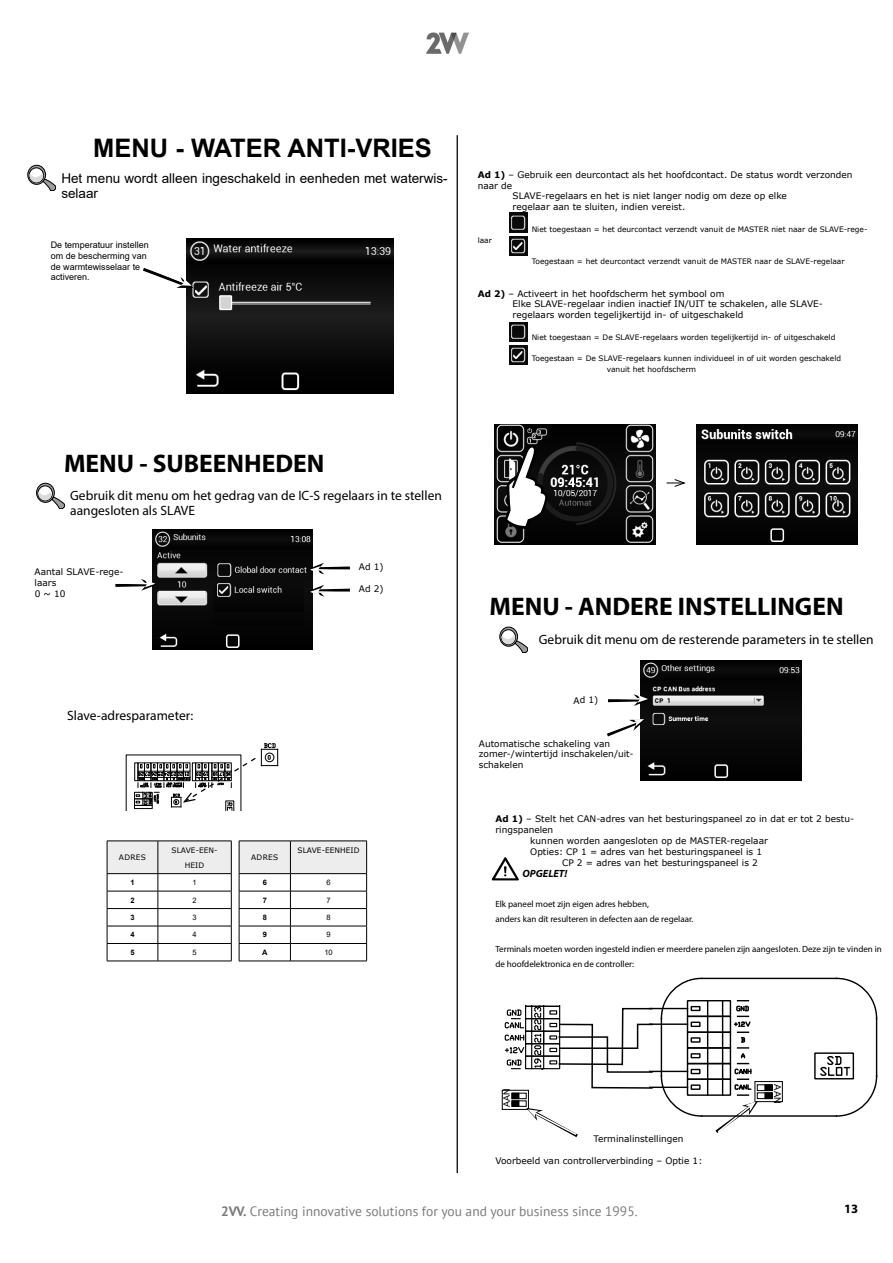
<style>
.page{position:relative;width:893px;height:1263px;background:#fff}
.page>*{position:absolute;margin:0;border:0;box-sizing:border-box;transform-origin:0 0}
.Text_-_odsazeni{font:700 25.5px "Myriad Pro";color:#000}
.Text_-_odsazeni-2{font:700 25.5px "Arial";color:#000}
.Text{font:13.5px "Myriad Pro";color:#000}
.t1{font:13.5px "PT Sans";color:#7a7a7a}
.Text-2{font:13.5px/15px "Arial";color:#000}
.t2{font:700 12.75px "Myriad Pro";color:#000}
.Text-3{font:italic 700 10.5px "Myriad Pro";color:#000}
.t3{font:9.45px "Arial";color:#000}
.t4{font:9px/10.8px "Verdana";color:#000}
.Text-4{font:9px/15px "Myriad Pro";color:#000}
.t5{font:9px/10.8px "Arial";color:#000}
.Text_-_odsazeni-3{font:7.5px/15px "Verdana";color:#000;text-align:center}
.KAPITOLY{font:7.5px "Arial";color:#000}
.KAPITOLY-2{font:7.5px "Verdana";letter-spacing:.035em;color:#000}
.KAPITOLY-3{font:700 7.5px "Arial";color:#000}
.s1{font-weight:700}
</style>
<div class="page">
<img style="left:426px;top:32px;width:43px;height:22px">
<hr style="left:457px;top:135px;width:1px;height:1038px;background:#000">
<img style="left:152px;top:529px;width:160px;height:120px">
<img style="left:214px;top:582px;width:90px;height:31px">
<img style="left:214px;top:613px;width:90px;height:12px">
<svg style="left:37px;top:483px;width:17px;height:19px"></svg>
<div style="left:36px;top:483px;width:19px;height:20px;border:1px solid #000;border-radius:50%"></div>
<svg style="left:38px;top:486px;width:14px;height:15px"></svg>
<div style="left:38px;top:485px;width:15px;height:16px;border:1px solid #000;border-radius:50%"></div>
<svg style="left:38px;top:489px;width:27px;height:20px"></svg>
<svg style="left:115px;top:579px;width:42px;height:12px"></svg>
<svg style="left:308px;top:563px;width:42px;height:11px"></svg>
<svg style="left:308px;top:585px;width:42px;height:11px"></svg>
<hr style="left:107px;top:961px;width:51px;height:1px;background:#000">
<hr style="left:158px;top:961px;width:74px;height:1px;background:#000">
<hr style="left:239px;top:961px;width:51px;height:1px;background:#000">
<hr style="left:290px;top:961px;width:77px;height:1px;background:#000">
<svg style="left:107px;top:841px;width:260px;height:120px"></svg>
<svg style="left:126px;top:743px;width:153px;height:67px"></svg>
<svg style="left:28px;top:165px;width:18px;height:19px"></svg>
<div style="left:27px;top:165px;width:19px;height:20px;border:1px solid #000;border-radius:50%"></div>
<div style="left:29px;top:168px;width:15px;height:15px;border:1px solid #000;border-radius:50%"></div>
<svg style="left:29px;top:171px;width:27px;height:20px"></svg>
<img style="left:186px;top:238px;width:207px;height:156px">
<svg style="left:143px;top:265px;width:50px;height:23px"></svg>
<img style="left:509px;top:213px;width:18px;height:19px">
<img style="left:509px;top:322px;width:18px;height:20px">
<img style="left:509px;top:236px;width:18px;height:19px">
<img style="left:509px;top:346px;width:18px;height:19px">
<img style="left:495px;top:424px;width:161px;height:121px">
<svg style="left:504px;top:444px;width:44px;height:85px"></svg>
<svg style="left:667px;top:479px;width:19px;height:8px"></svg>
<img style="left:696px;top:424px;width:161px;height:121px">
<svg style="left:500px;top:627px;width:18px;height:19px"></svg>
<div style="left:499px;top:627px;width:19px;height:19px;border:1px solid #000;border-radius:50%"></div>
<svg style="left:501px;top:630px;width:15px;height:15px"></svg>
<div style="left:501px;top:629px;width:15px;height:16px;border:1px solid #000;border-radius:50%"></div>
<svg style="left:501px;top:633px;width:27px;height:20px"></svg>
<img style="left:641px;top:660px;width:161px;height:121px">
<svg style="left:606px;top:719px;width:40px;height:20px"></svg>
<svg style="left:608px;top:694px;width:42px;height:12px"></svg>
<svg style="left:492px;top:857px;width:27px;height:23px"></svg>
<svg style="left:501px;top:1089px;width:2px;height:16px"></svg>
<svg style="left:503px;top:977px;width:375px;height:160px"></svg>
<p class="Text_-_odsazeni-2" style="left:93px;top:130px;width:340px">MENU - WATER ANTI-VRIES</p>
<p class="Text-2" style="left:61px;top:170px;width:388px">Het menu wordt alleen ingeschakeld in eenheden met waterwis&shy;selaar</p>
<p class="t5" style="left:51px;top:239px;width:100px">De temperatuur instellen om de bescherming van de warmtewisselaar te activeren.</p>
<p class="t4" style="left:478px;top:169px;width:376px"><span class="s1">Ad 1)</span> – Gebruik een deurcontact als het hoofdcontact. De status wordt verzonden naar de</p>
<p class="t4" style="left:512px;top:191px;width:276px">SLAVE-regelaars en het is niet langer nodig om deze op elke</p>
<p class="t4" style="left:512px;top:201px;width:174px">regelaar aan te sluiten, indien vereist.</p>
<p class="Text_-_odsazeni-3" style="left:532px;top:221px;width:337px">Niet toegestaan = het deurcontact verzendt vanuit de MASTER niet naar de SLAVE-rege-</p>
<p class="Text_-_odsazeni-3" style="left:478px;top:232px;width:16px">laar</p>
<p class="Text_-_odsazeni-3" style="left:532px;top:254px;width:314px">Toegestaan = het deurcontact verzendt vanuit de MASTER naar de SLAVE-regelaar</p>
<p class="t4" style="left:478px;top:288px;width:248px"><span class="s1">Ad 2)</span> – Activeert in het hoofdscherm het symbool om</p>
<p class="t4" style="left:512px;top:299px;width:312px">Elke SLAVE-regelaar indien inactief IN/UIT te schakelen, alle SLAVE-</p>
<p class="t4" style="left:512px;top:309px;width:232px">regelaars worden tegelijkertijd in- of uitgeschakeld</p>
<p class="Text_-_odsazeni-3" style="left:532px;top:329px;width:305px">Niet toegestaan = De SLAVE-regelaars worden tegelijkertijd in- of uitgeschakeld</p>
<p class="Text_-_odsazeni-3" style="left:532px;top:351px;width:311px">Toegestaan = De SLAVE-regelaars kunnen individueel in of uit worden geschakeld</p>
<p class="Text_-_odsazeni-3" style="left:607px;top:362px;width:91px">vanuit het hoofdscherm</p>
<p class="Text_-_odsazeni" style="left:64px;top:447px;width:262px">MENU - SUBEENHEDEN</p>
<p class="Text" style="left:70px;top:487px;width:373px">Gebruik dit menu om het gedrag van de IC-S regelaars in te stellen</p>
<p class="Text" style="left:70px;top:502px;width:126px">aangesloten als SLAVE</p>
<p class="t4" style="left:35px;top:566px;width:91px">Aantal SLAVE-rege&shy;laars</p>
<p class="t4" style="left:35px;top:588px;width:32px">0 ~ 10</p>
<p class="Text" style="left:67px;top:707px;width:127px">Slave-adresparameter:</p>
<p class="t4" style="left:359px;top:561px;width:26px">Ad 1)</p>
<p class="t4" style="left:359px;top:583px;width:26px">Ad 2)</p>
<p class="KAPITOLY-2" style="left:119px;top:852px;width:29px">ADRES</p>
<p class="Text_-_odsazeni-3" style="left:172px;top:842px;width:47px">SLAVE-EEN-<br>HEID</p>
<p class="KAPITOLY-2" style="left:251px;top:852px;width:29px">ADRES</p>
<p class="Text_-_odsazeni-3" style="left:298px;top:842px;width:63px">SLAVE-EENHEID</p>
<p class="KAPITOLY-3" style="left:130px;top:877px;width:6px">1</p>
<p class="KAPITOLY" style="left:192px;top:877px;width:6px">1</p>
<p class="KAPITOLY-3" style="left:263px;top:877px;width:6px">6</p>
<p class="KAPITOLY" style="left:326px;top:877px;width:6px">6</p>
<p class="KAPITOLY-3" style="left:130px;top:895px;width:6px">2</p>
<p class="KAPITOLY" style="left:192px;top:895px;width:6px">2</p>
<p class="KAPITOLY-3" style="left:263px;top:895px;width:6px">7</p>
<p class="KAPITOLY" style="left:326px;top:895px;width:6px">7</p>
<p class="KAPITOLY-3" style="left:130px;top:912px;width:6px">3</p>
<p class="KAPITOLY" style="left:192px;top:912px;width:6px">3</p>
<p class="KAPITOLY-3" style="left:263px;top:912px;width:6px">8</p>
<p class="KAPITOLY" style="left:326px;top:912px;width:6px">8</p>
<p class="KAPITOLY-3" style="left:130px;top:929px;width:6px">4</p>
<p class="KAPITOLY" style="left:192px;top:930px;width:6px">4</p>
<p class="KAPITOLY-3" style="left:263px;top:929px;width:6px">9</p>
<p class="KAPITOLY" style="left:326px;top:930px;width:6px">9</p>
<p class="KAPITOLY-3" style="left:130px;top:947px;width:6px">5</p>
<p class="KAPITOLY" style="left:192px;top:947px;width:6px">5</p>
<p class="KAPITOLY-3" style="left:262px;top:947px;width:7px">A</p>
<p class="KAPITOLY" style="left:324px;top:947px;width:10px">10</p>
<p class="Text_-_odsazeni" style="left:490px;top:590px;width:356px">MENU - ANDERE INSTELLINGEN</p>
<p class="Text" style="left:539px;top:631px;width:336px">Gebruik dit menu om de resterende parameters in te stellen</p>
<p class="t4" style="left:574px;top:695px;width:26px">Ad 1)</p>
<p class="t4" style="left:479px;top:738px;width:133px">Automatische schakeling van</p>
<p class="t4" style="left:479px;top:749px;width:156px">zomer-/wintertijd inschakelen/uit&shy;schakelen</p>
<p class="t4" style="left:495px;top:814px;width:360px"><span class="s1">Ad 1)</span> – Stelt het CAN-adres van het besturingspaneel zo in dat er tot 2 bestu&shy;ringspanelen</p>
<p class="t4" style="left:530px;top:835px;width:239px">kunnen worden aangesloten op de MASTER-regelaar</p>
<p class="t4" style="left:530px;top:846px;width:233px">Opties: CP 1 = adres van het besturingspaneel is 1</p>
<p class="t4" style="left:562px;top:857px;width:197px">CP 2 = adres van het besturingspaneel is 2</p>
<p class="Text-3" style="left:523px;top:866px;width:46px">OPGELET!</p>
<p class="Text-4" style="left:495px;top:896px;width:155px">Elk paneel moet zijn eigen adres hebben,</p>
<p class="Text-4" style="left:495px;top:911px;width:199px">anders kan dit resulteren in defecten aan de regelaar.</p>
<p class="Text-4" style="left:495px;top:941px;width:388px">Terminals moeten worden ingesteld indien er meerdere panelen zijn aangesloten. Deze zijn te vinden in de hoofdelektronica en de controller:</p>
<p class="t5" style="left:501px;top:1107px;width:20px;rotate:-90deg">AAN</p>
<p class="t4" style="left:593px;top:1134px;width:92px">Terminalinstellingen</p>
<p class="t4" style="left:495px;top:1155px;width:209px">Voorbeeld van controllerverbinding – Optie 1:</p>
<p class="t3" style="left:784px;top:1084px;width:21px;rotate:90deg">AAN</p>
<h2 class="t1" style="left:221px;top:1203px;width:418px"><span class="s1">2VV.</span> Creating innovative solutions for you and your business since 1995.</h2>
<h3 class="t2" style="left:844px;top:1200px;width:16px">13</h3>
</div>
